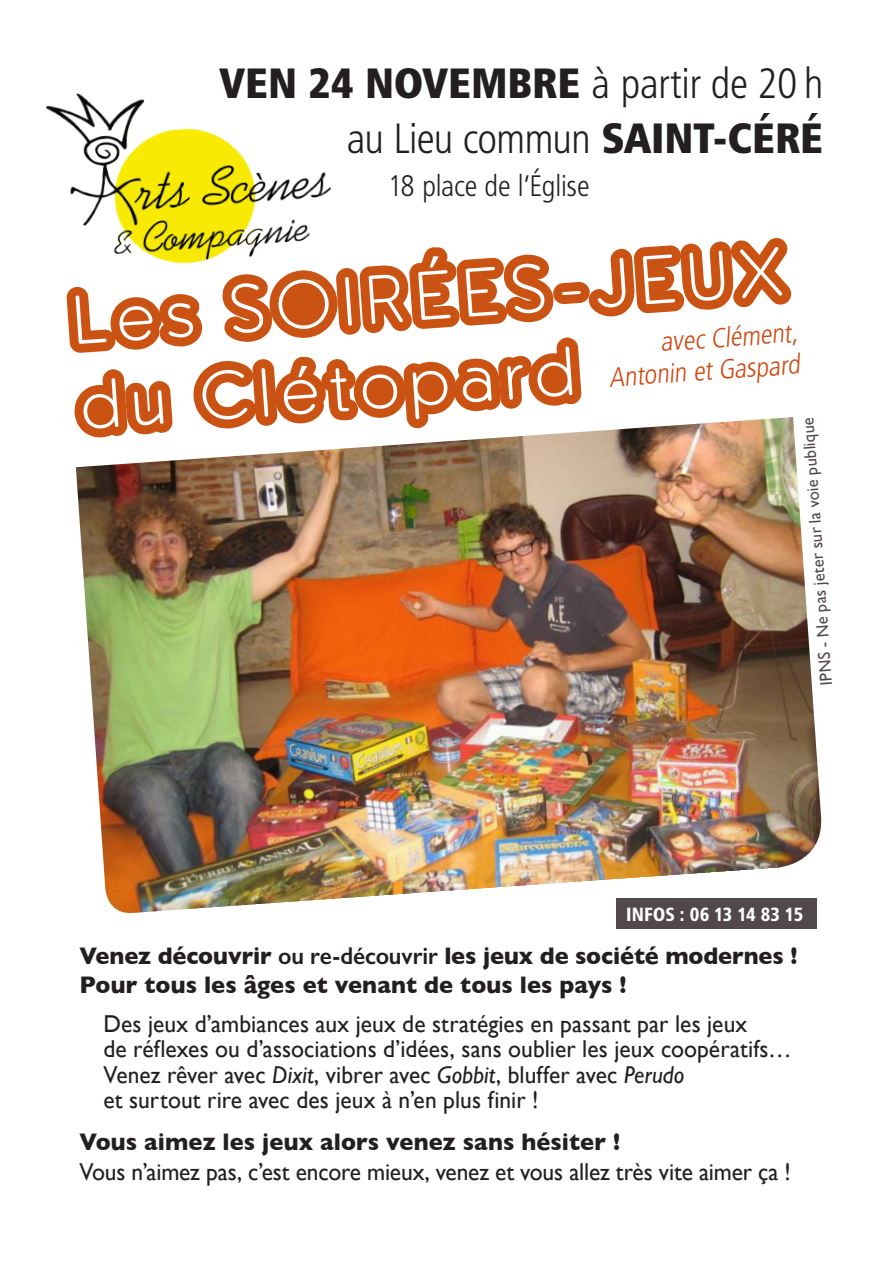
<style>
.page{position:relative;width:893px;height:1263px;background:#fff}
.page>*{position:absolute;margin:0;border:0;box-sizing:border-box;transform-origin:0 0}
.t1{font:82.8px/85.1px "Monserga";color:#ca5213}
.t2{font:42.45px/55.2px "Humanist 777 BT Light Condensed B";letter-spacing:-.02em;color:#231f20;text-align:right}
.t3{font:29.7px "Humanist 777 BT Light Condensed B";letter-spacing:-.01em;color:#231f20}
.t4{font:27.6px/32px "Humanist 777 BT Light Condensed B";color:#cf4810;text-align:right}
.t5{font:24.45px/25.5px "Gill Sans";color:#231f20;scale:.96 1}
.t6{font:700 24.45px/29.4px "Gill Sans";letter-spacing:-.005em;color:#231f20;scale:.96 1}
.t7{font:19.2px "Humanist 777 BT Black Condensed B";letter-spacing:.005em;color:#fff;scale:.96 1}
.t8{font:16.95px "Gill Sans";color:#51464c;scale:.96 1}
.s1{font-family:"Humanist 777 BT Extra Black Cond B"}
.s2{font-weight:600}
.s3{font-style:italic}
.s4{font-weight:700}
</style>
<div class="page">
<img style="left:76px;top:417px;width:746px;height:496px">
<img style="left:46px;top:93px;width:285px;height:171px">
<div style="left:616px;top:898px;width:201px;height:30px;background:#52474d"></div>
<p class="t2" style="left:219px;top:55px;width:605px"><span class="s1">VEN 24 NOVEMBRE</span> à partir de 20 h au Lieu commun <span class="s1">SAINT-CÉRÉ</span></p>
<p class="t3" style="left:388px;top:167px;width:203px">18 place de l’Église</p>
<p class="t1" style="left:65px;top:281px;width:716px;rotate:-4deg">Les SOIRÉES-JEUX du Clétopard</p>
<p class="t4" style="left:606px;top:329px;width:193px;rotate:-4deg">avec Clément,<br>Antonin et Gaspard</p>
<p class="t8" style="left:816px;top:686px;width:282px;rotate:-94deg">IPNS - Ne pas jeter sur la voie publique</p>
<p class="t7" style="left:626px;top:902px;width:186px">INFOS : 06 13 14 83 15</p>
<p class="t6" style="left:79px;top:940px;width:749px">Venez découvrir <span class="s2">ou re-découvrir</span> les jeux de société modernes !<br>Pour tous les âges et venant de tous les pays !</p>
<p class="t5" style="left:103px;top:1010px;width:718px">Des jeux d’ambiances aux jeux de stratégies en passant par les jeux<br>de réflexes ou d’associations d’idées, sans oublier les jeux coopératifs… Venez rêver avec <span class="s3">Dixit</span>, vibrer avec <span class="s3">Gobbit</span>, bluffer avec <span class="s3">Perudo<br></span>et surtout rire avec des jeux à n’en plus finir !</p>
<p class="t5" style="left:79px;top:1127px;width:743px;line-height:29.4px"><span class="s4">Vous aimez les jeux alors venez sans hésiter !<br></span>Vous n’aimez pas, c’est encore mieux, venez et vous allez très vite aimer ça !</p>
</div>
